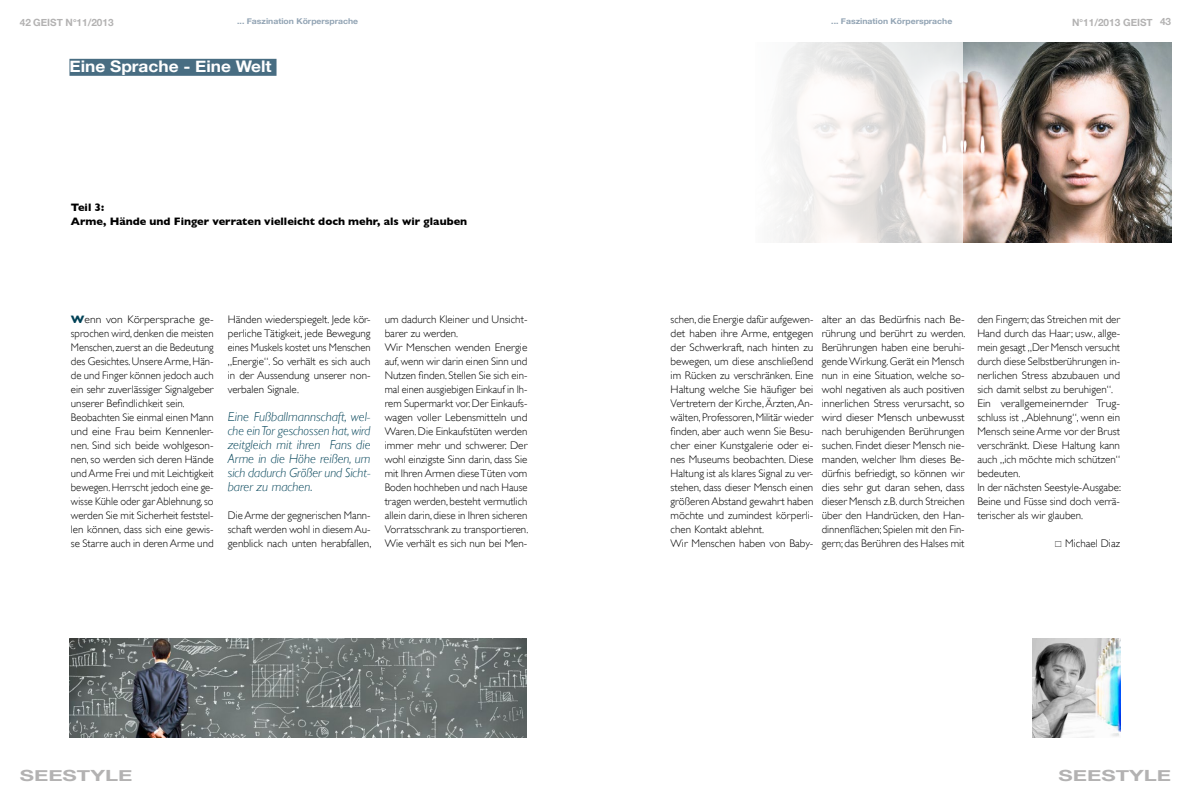
<style>
.page{position:relative;width:1191px;height:794px;background:#fff}
.page>*{position:absolute;margin:0;border:0;box-sizing:border-box;transform-origin:0 0}
.t1{font:700 16px "Helvetica Neue";color:#fff;scale:1.08 1}
.t2{font:700 15.4px "Helvetica Neue";color:#b3b2b2;scale:1.43 1}
.t3{font:italic 300 13px/14px "Gill Sans";color:#004257;text-align:justify}
.t4{font:300 11px/14px "Gill Sans";color:#000}
.t5{font:300 11px/14px "Gill Sans";color:#000;scale:1.05 1}
.t6{font:300 11px/14px "Gill Sans";color:#000;text-align:justify;scale:1.04 1}
.t7{font:700 11px/14px "Gill Sans";color:#000}
.t8{font:700 10px "Helvetica Neue";color:#b3b2b2}
.t9{font:700 8px "Helvetica Neue";color:#92a4b4;scale:1.08 1}
.s1{font-family:"Myriad Pro"}
.s2{font-weight:700;color:#004257}
</style>
<div class="page">
<img style="left:1032px;top:638px;width:88px;height:99px">
<img style="left:69px;top:638px;width:457px;height:99px">
<img style="left:775px;top:43px;width:396px;height:199px">
<div style="left:69px;top:59px;width:207px;height:17px;background:#486d82"></div>
<p class="t8" style="left:20px;top:14px;width:95px">42 GEIST N<span class="s1">°</span>11/2013</p>
<p class="t8" style="left:1160px;top:13px;width:13px">43</p>
<p class="t9" style="left:831px;top:15px;width:114px">... Faszination Körpersprache</p>
<p class="t8" style="left:1072px;top:14px;width:82px">N<span class="s1">°</span>11/2013 GEIST</p>
<p class="t9" style="left:237px;top:15px;width:114px">... Faszination Körpersprache</p>
<h1 class="t1" style="left:69px;top:54px;width:189px">Eine Sprache - Eine Welt</h1>
<p class="t7" style="left:71px;top:200px;width:398px">Teil 3:<br>Arme, Hände und Finger verraten vielleicht doch mehr, als wir glauben</p>
<p class="t5" style="left:71px;top:312px;width:137px"><span class="s2">W</span>enn von Körpersprache ge&shy;sprochen wird, denken die meisten<br>Menschen, zuerst an die Bedeutung des Gesichtes. Unsere Arme, Hän&shy;de und Finger können jedoch auch ein sehr zuverlässiger Signalgeber unserer Befindlichkeit sein.<br>Beobachten Sie einmal einen Mann und eine Frau beim Kennenler&shy;nen. Sind sich beide wohlgeson&shy;nen, so werden sich deren Hände und Arme Frei und mit Leichtigkeit bewegen. Herrscht jedoch eine ge&shy;wisse Kühle oder gar Ablehnung, so werden Sie mit Sicherheit feststel&shy;len können, dass sich eine gewis&shy;se Starre auch in deren Arme und</p>
<p class="t4" style="left:228px;top:312px;width:144px;text-align:justify">Händen wiederspiegelt. Jede kör&shy;perliche Tätigkeit, jede Bewegung eines Muskels kostet uns Menschen „Energie“. So verhält es sich auch in der Aussendung unserer non&shy;verbalen Signale.</p>
<p class="t3" style="left:228px;top:409px;width:144px">Eine Fußballmannschaft, wel&shy;che ein Tor geschossen hat, wird zeitgleich mit ihren Fans die Arme in die Höhe reißen, um sich dadurch Größer und Sicht&shy;barer zu machen.</p>
<p class="t4" style="left:228px;top:508px;width:145px;text-align:justify">Die Arme der gegnerischen Mann&shy;schaft werden wohl in diesem Au&shy;genblick nach unten herabfallen,</p>
<p class="t4" style="left:385px;top:312px;width:145px">um dadurch Kleiner und Unsicht&shy;barer zu werden.<br>Wir Menschen wenden Energie auf, wenn wir darin einen Sinn und<br>Nutzen finden. Stellen Sie sich ein&shy;mal einen ausgiebigen Einkauf in Ih&shy;rem Supermarkt vor. Der Einkaufs&shy;wagen voller Lebensmitteln und<br>Waren. Die Einkaufstüten werden immer mehr und schwerer. Der wohl einzigste Sinn darin, dass Sie mit Ihren Armen diese Tüten vom<br>Boden hochheben und nach Hause tragen werden, besteht vermutlich allein darin, diese in Ihren sicheren<br>Vorratsschrank zu transportieren.<br>Wie verhält es sich nun bei Men-</p>
<p class="t4" style="left:670px;top:312px;width:144px">schen, die Energie dafür aufgewen&shy;det haben ihre Arme, entgegen der Schwerkraft, nach hinten zu bewegen, um diese anschließend im Rücken zu verschränken. Eine<br>Haltung welche Sie häufiger bei<br>Vertretern der Kirche, Ärzten, An&shy;wälten, Professoren, Militär wieder finden, aber auch wenn Sie Besu&shy;cher einer Kunstgalerie oder ei&shy;nes Museums beobachten. Diese<br>Haltung ist als klares Signal zu ver&shy;stehen, dass dieser Mensch einen größeren Abstand gewahrt haben möchte und zumindest körperli&shy;chen Kontakt ablehnt.<br>Wir Menschen haben von Baby-</p>
<p class="t6" style="left:822px;top:312px;width:140px">alter an das Bedürfnis nach Be&shy;rührung und berührt zu werden.<br>Berührungen haben eine beruhi&shy;gende Wirkung. Gerät ein Mensch nun in eine Situation, welche so&shy;wohl negativen als auch positiven innerlichen Stress verursacht, so wird dieser Mensch unbewusst nach beruhigenden Berührungen suchen. Findet dieser Mensch nie&shy;manden, welcher Ihm dieses Be&shy;dürfnis befriedigt, so können wir dies sehr gut daran sehen, dass dieser Mensch z.B. durch Streichen über den Handrücken, den Han&shy;dinnenflächen; Spielen mit den Fin&shy;gern; das Berühren des Halses mit</p>
<p class="t4" style="left:977px;top:312px;width:145px">den Fingern; das Streichen mit der<br>Hand durch das Haar; usw., allge&shy;mein gesagt „Der Mensch versucht durch diese Selbstberührungen in&shy;nerlichen Stress abzubauen und sich damit selbst zu beruhigen“.<br>Ein verallgemeinernder Trug&shy;schluss ist „Ablehnung“, wenn ein<br>Mensch seine Arme vor der Brust verschränkt. Diese Haltung kann auch „ich möchte mich schützen“ bedeuten.<br>In der nächsten Seestyle-Ausgabe:<br>Beine und Füsse sind doch verrä&shy;terischer als wir glauben.</p>
<p class="t4" style="left:1065px;top:536px;width:56px">Michael Diaz</p>
<h2 class="t2" style="left:20px;top:763px;width:80px">SEESTYLE</h2>
<h2 class="t2" style="left:1058px;top:763px;width:80px">SEESTYLE</h2>
</div>
